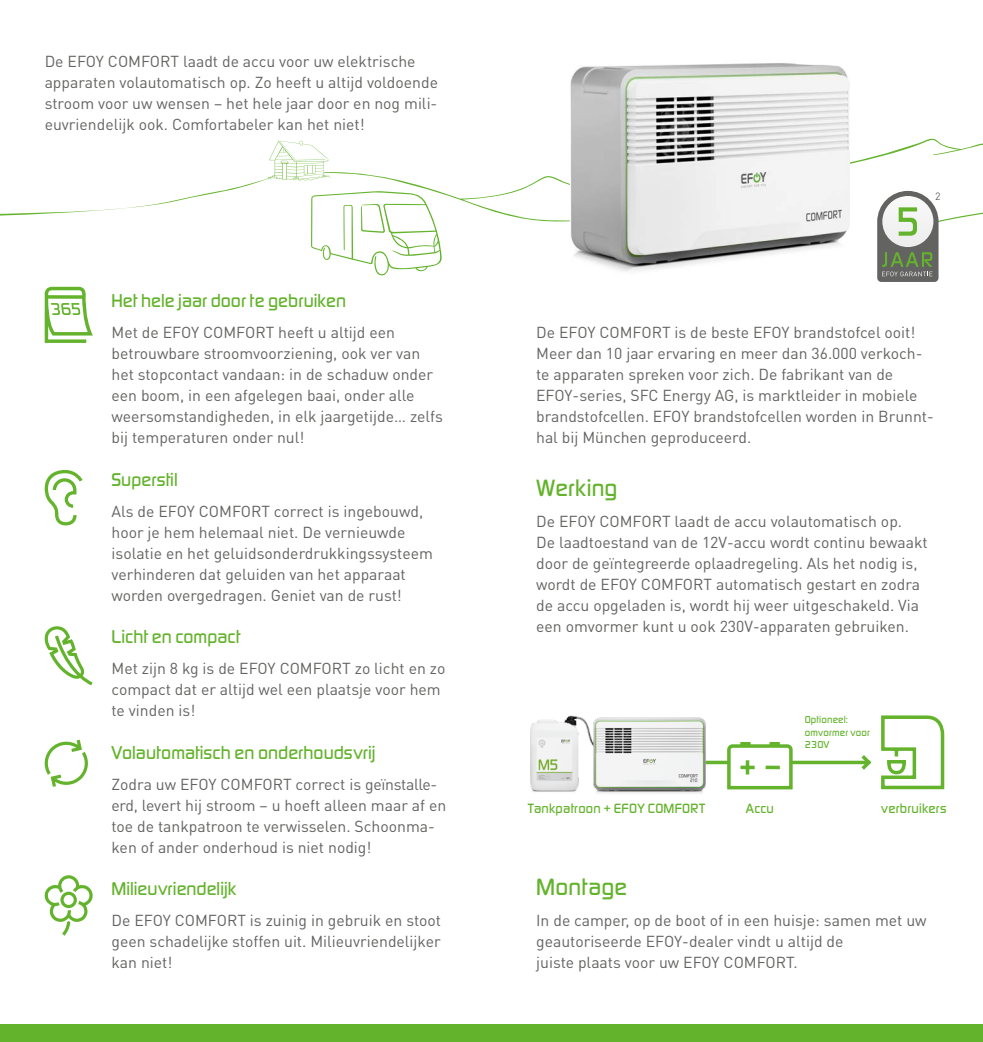
<style>
.page{position:relative;width:983px;height:1042px;background:#fff}
.page>*{position:absolute;margin:0;border:0;box-sizing:border-box;transform-origin:0 0}
.t1{font:500 24.5px "Digital Sans EF";letter-spacing:.01em;color:#64b32c}
.t2{font:500 19.25px "Digital Sans EF";color:#64b32c}
.t3{font:15.75px/21px "DIN Pro";color:#636362}
.t4{font:500 14px "Digital Sans EF";letter-spacing:.015em;color:#64b32c}
.t5{font:500 10.5px/12.2px "Digital Sans EF";letter-spacing:.015em;color:#64b32c}
.t6{font:10.5px "DIN Pro";color:#636362}
</style>
<div class="page">
<div style="left:0;top:1024px;width:982px;height:18px;background:#64b32c"></div>
<svg style="left:44px;top:287px;width:49px;height:56px"></svg>
<svg style="left:44px;top:470px;width:39px;height:55px"></svg>
<svg style="left:44px;top:626px;width:49px;height:59px"></svg>
<svg style="left:44px;top:740px;width:44px;height:47px"></svg>
<svg style="left:44px;top:875px;width:49px;height:61px"></svg>
<svg style="left:0;top:141px;width:570px;height:135px"></svg>
<img style="left:570px;top:63px;width:278px;height:208px">
<svg style="left:831px;top:79px;width:151px;height:203px"></svg>
<svg style="left:722px;top:715px;width:223px;height:75px"></svg>
<img style="left:530px;top:715px;width:192px;height:78px">
<p class="t3" style="left:45px;top:50px;width:395px">De EFOY COMFORT laadt de accu voor uw elektrische apparaten volautomatisch op. Zo heeft u altijd voldoende stroom voor uw wensen – het hele jaar door en nog mili&shy;euvriendelijk ook. Comfortabeler kan het niet!</p>
<p class="t2" style="left:111px;top:289px;width:236px">Het hele jaar door te gebruiken</p>
<p class="t3" style="left:111px;top:321px;width:333px">Met de EFOY COMFORT heeft u altijd een betrouwbare stroomvoorziening, ook ver van het stopcontact vandaan: in de schaduw onder een boom, in een afgelegen baai, onder alle weersomstandigheden, in elk jaargetijde… zelfs bij temperaturen onder nul!</p>
<p class="t2" style="left:111px;top:468px;width:68px">Superstil</p>
<p class="t3" style="left:111px;top:500px;width:323px">Als de EFOY COMFORT correct is ingebouwd, hoor je hem helemaal niet. De vernieuwde isolatie en het geluidsonderdrukkingssysteem verhinderen dat geluiden van het apparaat worden overgedragen. Geniet van de rust!</p>
<p class="t2" style="left:111px;top:625px;width:130px">Licht en compact</p>
<p class="t3" style="left:111px;top:657px;width:335px">Met zijn 8 kg is de EFOY COMFORT zo licht en zo compact dat er altijd wel een plaatsje voor hem te vinden is!</p>
<p class="t2" style="left:111px;top:741px;width:265px">Volautomatisch en onderhoudsvrij</p>
<p class="t3" style="left:111px;top:773px;width:336px">Zodra uw EFOY COMFORT correct is geïnstalle&shy;erd, levert hij stroom – u hoeft alleen maar af en toe de tankpatroon te verwisselen. Schoonma&shy;ken of ander onderhoud is niet nodig!</p>
<p class="t2" style="left:111px;top:877px;width:126px">Milieuvriendelijk</p>
<p class="t3" style="left:111px;top:909px;width:331px;text-align:justify">De EFOY COMFORT is zuinig in gebruik en stoot geen schadelijke stoffen uit. Milieuvriendelijker kan niet!</p>
<p class="t6" style="left:935px;top:189px;width:7px">2</p>
<p class="t3" style="left:536px;top:321px;width:399px">De EFOY COMFORT is de beste EFOY brandstofcel ooit!<br>Meer dan 10 jaar ervaring en meer dan 36.000 verkoch&shy;te apparaten spreken voor zich. De fabrikant van de EFOY-series, SFC Energy AG, is marktleider in mobiele brandstofcellen. EFOY brandstofcellen worden in Brunnt&shy;hal bij München geproduceerd.</p>
<h1 class="t1" style="left:536px;top:473px;width:83px">Werking</h1>
<p class="t3" style="left:536px;top:510px;width:393px">De EFOY COMFORT laadt de accu volautomatisch op.<br>De laadtoestand van de 12V-accu wordt continu bewaakt door de geïntegreerde oplaadregeling. Als het nodig is, wordt de EFOY COMFORT automatisch gestart en zodra de accu opgeladen is, wordt hij weer uitgeschakeld. Via een omvormer kunt u ook 230V-apparaten gebruiken.</p>
<p class="t5" style="left:804px;top:714px;width:67px">Optioneel: omvormer voor<br>230V</p>
<p class="t4" style="left:527px;top:800px;width:179px">Tankpatroon + EFOY COMFORT</p>
<p class="t4" style="left:745px;top:800px;width:30px">Accu</p>
<p class="t4" style="left:880px;top:800px;width:67px">verbruikers</p>
<h1 class="t1" style="left:536px;top:872px;width:92px">Montage</h1>
<p class="t3" style="left:536px;top:909px;width:392px">In de camper, op de boot of in een huisje: samen met uw geautoriseerde EFOY-dealer vindt u altijd de<br>juiste plaats voor uw EFOY COMFORT.</p>
</div>
